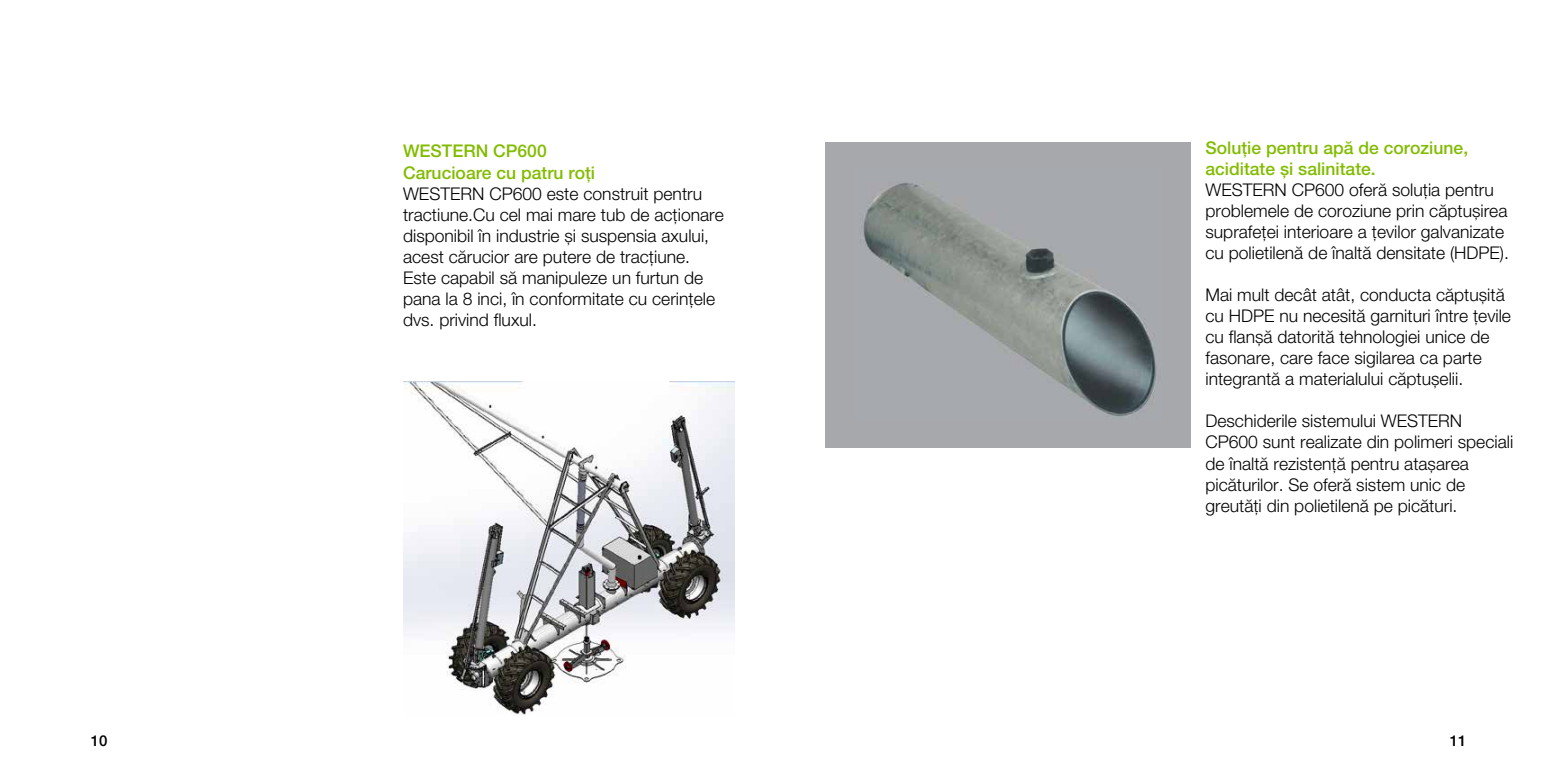
<style>
.page{position:relative;width:1560px;height:780px;background:#fff}
.page>*{position:absolute;margin:0;border:0;box-sizing:border-box;transform-origin:0 0}
.t1{font:300 17.5px/21px "Helvetica U";color:#000}
.t2{font:500 17.5px/21px "Helvetica U";color:#82bc00}
.t3{font:500 15px "Helvetica U";color:#000}
</style>
<div class="page">
<img style="left:403px;top:381px;width:332px;height:334px">
<div style="left:825px;top:142px;width:365px;height:305px;background:#a6a8ab"></div>
<img style="left:861px;top:183px;width:295px;height:234px">
<p class="t2" style="left:403px;top:140px;width:193px">WESTERN CP600<br>Carucioare cu patru roți</p>
<p class="t1" style="left:403px;top:182px;width:322px">WESTERN CP600 este construit pentru tractiune.Cu cel mai mare tub de acționare disponibil în industrie și suspensia axului, acest cărucior are putere de tracțiune.<br>Este capabil să manipuleze un furtun de pana la 8 inci, în conformitate cu cerințele dvs. privind fluxul.</p>
<p class="t2" style="left:1205px;top:137px;width:264px">Soluție pentru apă de coroziune, aciditate și salinitate.</p>
<p class="t1" style="left:1205px;top:179px;width:305px">WESTERN CP600 oferă soluția pentru problemele de coroziune prin căptușirea suprafeței interioare a țevilor galvanizate cu polietilenă de înaltă densitate (HDPE).</p>
<p class="t1" style="left:1205px;top:284px;width:307px">Mai mult decât atât, conducta căptușită cu HDPE nu necesită garnituri între țevile cu flanșă datorită tehnologiei unice de fasonare, care face sigilarea ca parte integrantă a materialului căptușelii.</p>
<p class="t1" style="left:1205px;top:410px;width:309px">Deschiderile sistemului WESTERN CP600 sunt realizate din polimeri speciali de înaltă rezistență pentru atașarea picăturilor. Se oferă sistem unic de greutăți din polietilenă pe picături.</p>
<p class="t3" style="left:91px;top:731px;width:18px">10</p>
<p class="t3" style="left:1449px;top:731px;width:18px">11</p>
</div>
